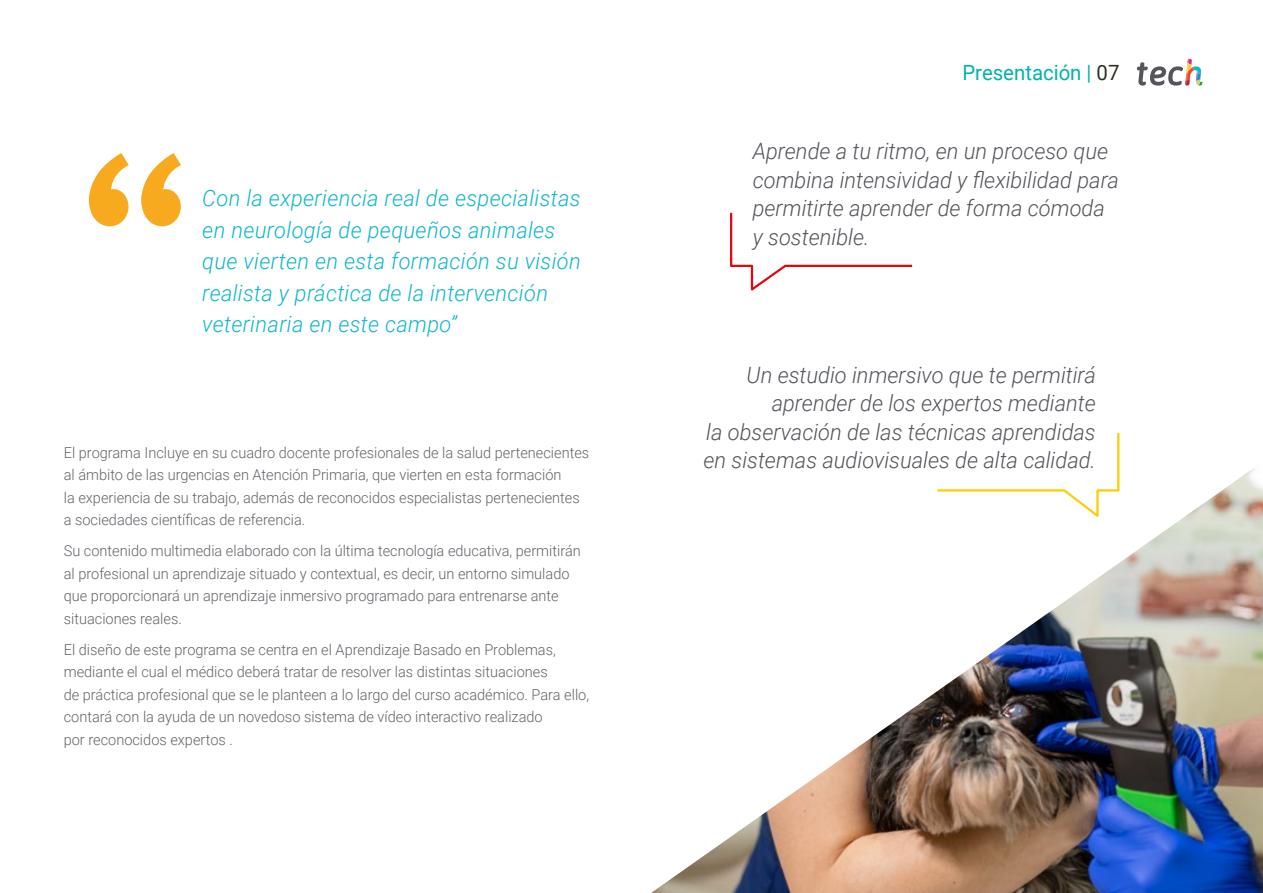
<style>
.page{position:relative;width:1263px;height:893px;background:#fff}
.page>*{position:absolute;margin:0;border:0;box-sizing:border-box;transform-origin:0 0}
.t1{font:italic 300 22.5px/28.5px "Roboto";color:#52555b;text-align:right}
.t2{font:italic 300 22.5px/31.5px "Roboto";letter-spacing:.015em;color:#0fb6cf}
.t3{font:21px "Roboto";color:#00b2af}
.t4{font:300 15px/22.5px "Roboto";color:#61646a}
.s1{color:#312e20}
</style>
<div class="page">
<svg style="left:1117px;top:433px;width:3px;height:28px"></svg>
<svg style="left:730px;top:212px;width:183px;height:79px"></svg>
<img style="left:651px;top:461px;width:612px;height:432px">
<svg style="left:1137px;top:59px;width:65px;height:27px"></svg>
<svg style="left:89px;top:153px;width:92px;height:73px"></svg>
<h1 class="t2" style="left:202px;top:182px;width:380px">Con la experiencia real de especialistas en neurología de pequeños animales que vierten en esta formación su visión realista y práctica de la intervención veterinaria en este campo”</h1>
<p class="t4" style="left:64px;top:441px;width:527px">El programa Incluye en su cuadro docente profesionales de la salud pertenecientes al ámbito de las urgencias en Atención Primaria, que vierten en esta formación<br>la experiencia de su trabajo, además de reconocidos especialistas pertenecientes a sociedades científicas de referencia.</p>
<p class="t4" style="left:64px;top:539px;width:518px">Su contenido multimedia elaborado con la última tecnología educativa, permitirán al profesional un aprendizaje situado y contextual, es decir, un entorno simulado que proporcionará un aprendizaje inmersivo programado para entrenarse ante situaciones reales.</p>
<p class="t4" style="left:64px;top:638px;width:527px">El diseño de este programa se centra en el Aprendizaje Basado en Problemas, mediante el cual el médico deberá tratar de resolver las distintas situaciones<br>de práctica profesional que se le planteen a lo largo del curso académico. Para ello, contará con la ayuda de un novedoso sistema de vídeo interactivo realizado<br>por reconocidos expertos .</p>
<h2 class="t3" style="left:962px;top:57px;width:159px">Presentación | <span class="s1">07</span></h2>
<h1 class="t1" style="left:753px;top:136px;width:368px;text-align:left">Aprende a tu ritmo, en un proceso que combina intensividad y flexibilidad para permitirte aprender de forma cómoda y sostenible.</h1>
<h1 class="t1" style="left:703px;top:360px;width:394px">Un estudio inmersivo que te permitirá aprender de los expertos mediante<br>la observación de las técnicas aprendidas en sistemas audiovisuales de alta calidad.</h1>
</div>
